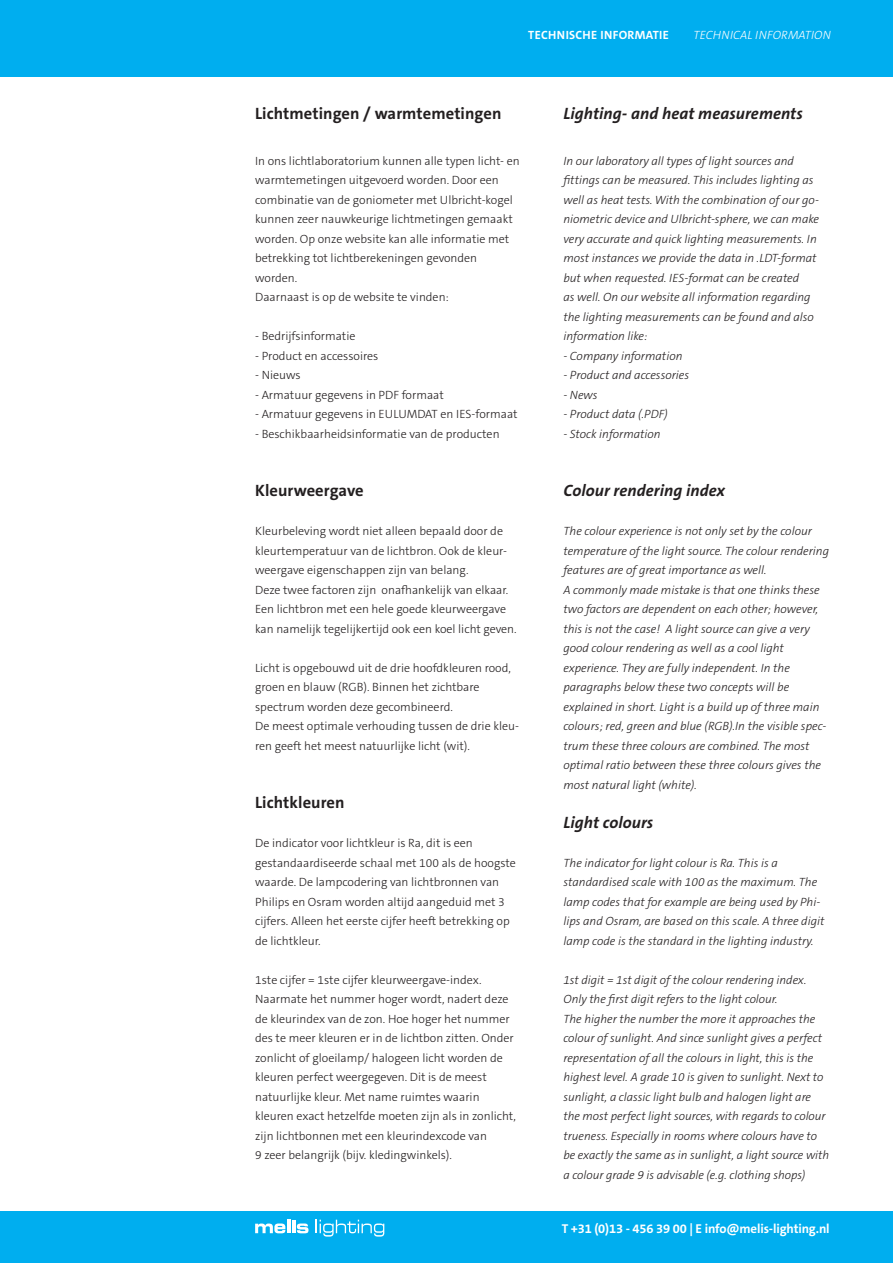
<style>
.page{position:relative;width:893px;height:1263px;background:#fff}
.page>*{position:absolute;margin:0;border:0;box-sizing:border-box;transform-origin:0 0}
.t1{font:italic 700 16.5px "The Sans C5";letter-spacing:.005em;color:#231f20}
.t2{font:700 16.5px "The Sans C5";letter-spacing:.005em;color:#231f20}
.t3{font:700 12.9px "The Sans C5";letter-spacing:-.01em;color:#fff}
.t4{font:italic 300 12px/19.5px "The Sans C5";color:#231f20}
.t5{font:300 12px/19.5px "The Sans C5";color:#231f20}
.t6{font:700 12px "The Sans C5";letter-spacing:.025em;color:#fff}
.t7{font:italic 300 12px "The Sans C5";letter-spacing:.015em;color:#fff}
.t8{font:12px "The Sans C5";color:#fff}
</style>
<div class="page">
<div style="left:0;top:0;width:893px;height:77px;background:#00aeef"></div>
<div style="left:0;top:1212px;width:893px;height:51px;background:#00aeef"></div>
<svg style="left:255px;top:1220px;width:53px;height:13px"></svg>
<svg style="left:316px;top:1220px;width:68px;height:16px"></svg>
<p class="t6" style="left:528px;top:27px;width:142px">TECHNISCHE INFORMATIE</p>
<p class="t7" style="left:693px;top:27px;width:139px">TECHNICAL INFORMATION</p>
<p class="t8" style="left:816px;top:27px;width:15px">13</p>
<h1 class="t2" style="left:255px;top:102px;width:248px">Lichtmetingen / warmtemetingen</h1>
<p class="t5" style="left:255px;top:151px;width:266px">In ons lichtlaboratorium kunnen alle typen licht- en warmtemetingen uitgevoerd worden. Door een combinatie van de goniometer met Ulbricht-kogel kunnen zeer nauwkeurige lichtmetingen gemaakt worden. Op onze website kan alle informatie met betrekking tot lichtberekeningen gevonden worden.<br>Daarnaast is op de website te vinden:</p>
<p class="t5" style="left:255px;top:327px;width:102px">- Bedrijfsinformatie</p>
<p class="t5" style="left:255px;top:346px;width:125px">- Product en accessoires</p>
<p class="t5" style="left:255px;top:366px;width:47px">- Nieuws</p>
<p class="t5" style="left:255px;top:385px;width:190px">- Armatuur gegevens in PDF formaat</p>
<p class="t5" style="left:255px;top:405px;width:264px">- Armatuur gegevens in EULUMDAT en IES-formaat</p>
<p class="t5" style="left:255px;top:424px;width:246px">- Beschikbaarheidsinformatie van de producten</p>
<h1 class="t2" style="left:255px;top:480px;width:110px">Kleurweergave</h1>
<p class="t5" style="left:255px;top:522px;width:263px">Kleurbeleving wordt niet alleen bepaald door de kleurtemperatuur van de lichtbron. Ook de kleur&shy;weergave eigenschappen zijn van belang.<br>Deze twee factoren zijn onafhankelijk van elkaar.<br>Een lichtbron met een hele goede kleurweergave kan namelijk tegelijkertijd ook een koel licht geven.</p>
<p class="t5" style="left:255px;top:658px;width:265px">Licht is opgebouwd uit de drie hoofdkleuren rood, groen en blauw (RGB). Binnen het zichtbare spectrum worden deze gecombineerd.<br>De meest optimale verhouding tussen de drie kleu&shy;ren geeft het meest natuurlijke licht (wit).</p>
<h1 class="t2" style="left:255px;top:792px;width:91px">Lichtkleuren</h1>
<p class="t5" style="left:255px;top:834px;width:262px">De indicator voor lichtkleur is Ra, dit is een gestandaardiseerde schaal met 100 als de hoogste waarde. De lampcodering van lichtbronnen van Philips en Osram worden altijd aangeduid met 3 cijfers. Alleen het eerste cijfer heeft betrekking op de lichtkleur.</p>
<p class="t5" style="left:255px;top:970px;width:262px">1ste cijfer = 1ste cijfer kleurweergave-index.<br>Naarmate het nummer hoger wordt, nadert deze de kleurindex van de zon. Hoe hoger het nummer des te meer kleuren er in de lichtbon zitten. Onder zonlicht of gloeilamp/ halogeen licht worden de kleuren perfect weergegeven. Dit is de meest natuurlijke kleur. Met name ruimtes waarin kleuren exact hetzelfde moeten zijn als in zonlicht, zijn lichtbonnen met een kleurindexcode van<br>9 zeer belangrijk (bijv. kledingwinkels).</p>
<h1 class="t1" style="left:563px;top:102px;width:241px">Lighting- and heat measurements</h1>
<p class="t4" style="left:563px;top:151px;width:257px">In our laboratory all types of light sources and fittings can be measured. This includes lighting as well as heat tests. With the combination of our go&shy;niometric device and Ulbricht-sphere, we can make very accurate and quick lighting measurements. In most instances we provide the data in .LDT-format but when requested. IES-format can be created<br>as well. On our website all information regarding the lighting measurements can be found and also information like:</p>
<p class="t4" style="left:563px;top:346px;width:121px">- Company information</p>
<p class="t4" style="left:563px;top:366px;width:127px">- Product and accessories</p>
<p class="t4" style="left:563px;top:385px;width:36px">- News</p>
<p class="t4" style="left:563px;top:405px;width:106px">- Product data (.PDF)</p>
<p class="t4" style="left:563px;top:424px;width:99px">- Stock information</p>
<h1 class="t1" style="left:563px;top:480px;width:163px">Colour rendering index</h1>
<p class="t4" style="left:563px;top:522px;width:267px">The colour experience is not only set by the colour temperature of the light source. The colour rendering features are of great importance as well.<br>A commonly made mistake is that one thinks these two factors are dependent on each other; however, this is not the case! A light source can give a very good colour rendering as well as a cool light experience. They are fully independent. In the paragraphs below these two concepts will be explained in short. Light is a build up of three main colours; red, green and blue (RGB).In the visible spec&shy;trum these three colours are combined. The most optimal ratio between these three colours gives the most natural light (white).</p>
<h1 class="t1" style="left:563px;top:811px;width:91px">Light colours</h1>
<p class="t4" style="left:563px;top:853px;width:263px">The indicator for light colour is Ra. This is a standardised scale with 100 as the maximum. The lamp codes that for example are being used by Phi&shy;lips and Osram, are based on this scale. A three digit lamp code is the standard in the lighting industry.</p>
<p class="t4" style="left:563px;top:970px;width:267px">1st digit = 1st digit of the colour rendering index.<br>Only the first digit refers to the light colour.<br>The higher the number the more it approaches the colour of sunlight. And since sunlight gives a perfect representation of all the colours in light, this is the highest level. A grade 10 is given to sunlight. Next to sunlight, a classic light bulb and halogen light are the most perfect light sources, with regards to colour trueness. Especially in rooms where colours have to be exactly the same as in sunlight, a light source with a colour grade 9 is advisable (e.g. clothing shops)</p>
<p class="t3" style="left:562px;top:1220px;width:269px">T +31 (0)13 - 456 39 00 | E info@melis-lighting.nl</p>
</div>
